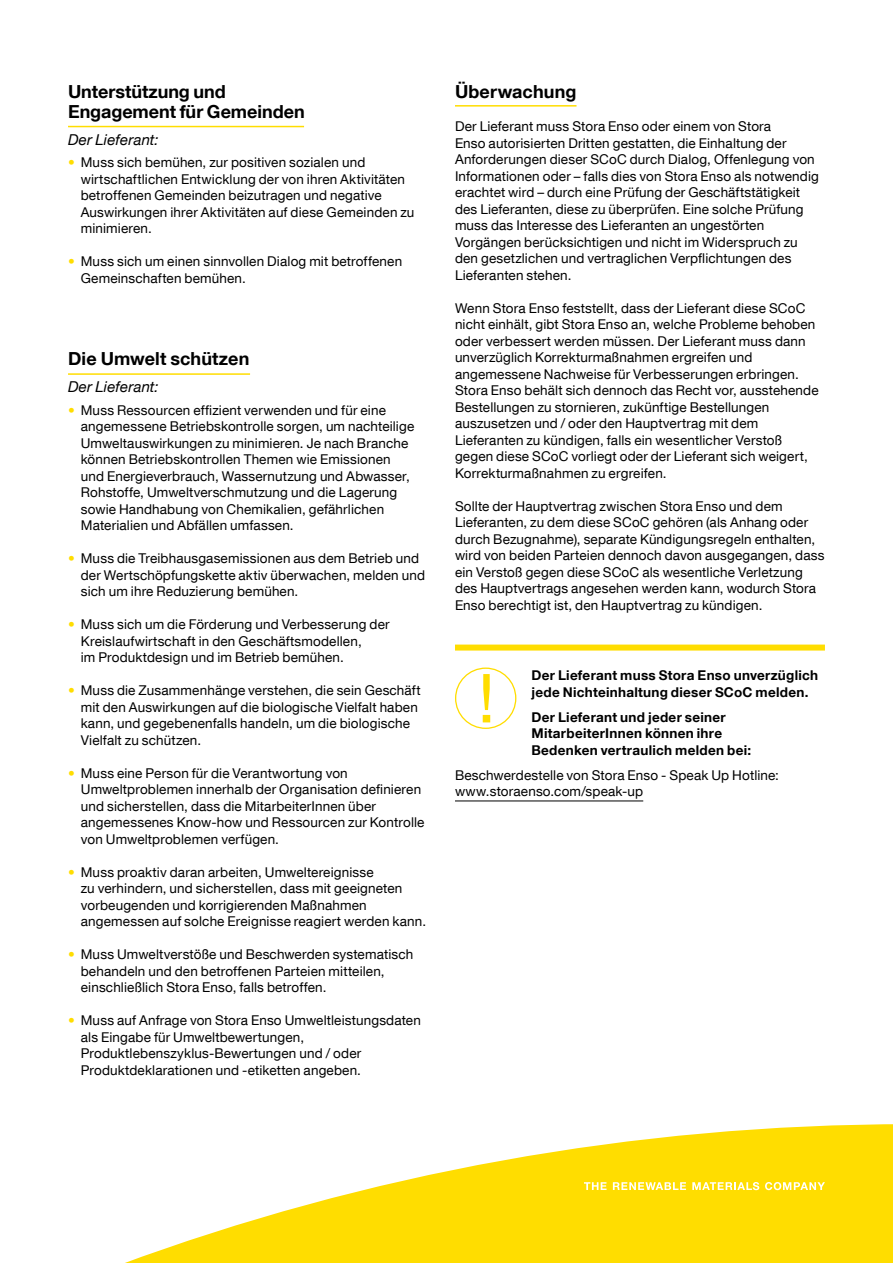
<style>
.page{position:relative;width:893px;height:1263px;background:#fff}
.page>*{position:absolute;margin:0;border:0;box-sizing:border-box;transform-origin:0 0}
.t1{font:700 18px/19.5px "Helvetica Neue LT Com";color:#000}
.t2{font:italic 15px "Helvetica Neue";letter-spacing:.01em;color:#000}
.t3{font:13.5px/16.5px "Helvetica Neue LT Com";letter-spacing:.01em;color:#000}
.t4{font:700 13.5px/16.5px "Helvetica Neue LT Com";letter-spacing:.02em;color:#000}
.s1{color:#fd0}
</style>
<div class="page">
<svg style="left:125px;top:1124px;width:768px;height:139px;fill:#fd0"></svg>
<svg style="left:584px;top:1182px;width:23px;height:8px"></svg>
<svg style="left:613px;top:1182px;width:73px;height:8px"></svg>
<svg style="left:692px;top:1182px;width:67px;height:8px"></svg>
<svg style="left:765px;top:1182px;width:60px;height:8px"></svg>
<svg style="left:483px;top:674px;width:7px;height:48px"></svg>
<div style="left:455px;top:667px;width:61px;height:62px;border:1px solid #fd0;border-radius:50%"></div>
<div style="left:455px;top:644px;width:370px;height:6px;background:#fd0"></div>
<hr style="left:68px;top:126px;width:236px;height:1px;background:#fd0">
<hr style="left:68px;top:373px;width:182px;height:2px;background:#fd0">
<hr style="left:455px;top:801px;width:188px;height:1px;background:#000">
<hr style="left:455px;top:105px;width:121px;height:2px;background:#fd0">
<h1 class="t1" style="left:68px;top:81px;width:238px">Unterstützung und<br>Engagement für Gemeinden</h1>
<p class="t2" style="left:68px;top:128px;width:92px">Der Lieferant:</p>
<p class="t3" style="left:81px;top:154px;width:335px;text-indent:-13px"><span class="s1">•</span> Muss sich bemühen, zur positiven sozialen und wirtschaftlichen Entwicklung der von ihren Aktivitäten betroffenen Gemeinden beizutragen und negative Auswirkungen ihrer Aktivitäten auf diese Gemeinden zu minimieren.</p>
<p class="t3" style="left:81px;top:253px;width:323px;text-indent:-13px"><span class="s1">•</span> Muss sich um einen sinnvollen Dialog mit betroffenen<br>Gemeinschaften bemühen.</p>
<h1 class="t1" style="left:68px;top:348px;width:183px">Die Umwelt schützen</h1>
<p class="t2" style="left:68px;top:376px;width:92px">Der Lieferant:</p>
<p class="t3" style="left:81px;top:401px;width:335px;text-indent:-13px"><span class="s1">•</span> Muss Ressourcen effizient verwenden und für eine angemessene Betriebskontrolle sorgen, um nachteilige Umweltauswirkungen zu minimieren. Je nach Branche können Betriebskontrollen Themen wie Emissionen und Energieverbrauch, Wassernutzung und Abwasser, Rohstoffe, Umweltverschmutzung und die Lagerung sowie Handhabung von Chemikalien, gefährlichen Materialien und Abfällen umfassen.</p>
<p class="t3" style="left:81px;top:550px;width:346px;text-indent:-13px"><span class="s1">•</span> Muss die Treibhausgasemissionen aus dem Betrieb und der Wertschöpfungskette aktiv überwachen, melden und sich um ihre Reduzierung bemühen.</p>
<p class="t3" style="left:81px;top:616px;width:310px;text-indent:-13px"><span class="s1">•</span> Muss sich um die Förderung und Verbesserung der<br>Kreislaufwirtschaft in den Geschäftsmodellen,<br>im Produktdesign und im Betrieb bemühen.</p>
<p class="t3" style="left:81px;top:682px;width:341px;text-indent:-13px"><span class="s1">•</span> Muss die Zusammenhänge verstehen, die sein Geschäft mit den Auswirkungen auf die biologische Vielfalt haben kann, und gegebenenfalls handeln, um die biologische Vielfalt zu schützen.</p>
<p class="t3" style="left:81px;top:764px;width:345px;text-indent:-13px"><span class="s1">•</span> Muss eine Person für die Verantwortung von Umweltproblemen innerhalb der Organisation definieren und sicherstellen, dass die MitarbeiterInnen über angemessenes Know-how und Ressourcen zur Kontrolle von Umweltproblemen verfügen.</p>
<p class="t3" style="left:81px;top:863px;width:347px;text-indent:-13px"><span class="s1">•</span> Muss proaktiv daran arbeiten, Umweltereignisse<br>zu verhindern, und sicherstellen, dass mit geeigneten vorbeugenden und korrigierenden Maßnahmen angemessen auf solche Ereignisse reagiert werden kann.</p>
<p class="t3" style="left:81px;top:946px;width:334px;text-indent:-13px"><span class="s1">•</span> Muss Umweltverstöße und Beschwerden systematisch behandeln und den betroffenen Parteien mitteilen, einschließlich Stora Enso, falls betroffen.</p>
<p class="t3" style="left:81px;top:1012px;width:342px;text-indent:-13px"><span class="s1">•</span> Muss auf Anfrage von Stora Enso Umweltleistungsdaten als Eingabe für Umweltbewertungen, Produktlebenszyklus-Bewertungen und / oder Produktdeklarationen und -etiketten angeben.</p>
<h1 class="t1" style="left:455px;top:82px;width:123px">Überwachung</h1>
<p class="t3" style="left:455px;top:118px;width:365px">Der Lieferant muss Stora Enso oder einem von Stora<br>Enso autorisierten Dritten gestatten, die Einhaltung der Anforderungen dieser SCoC durch Dialog, Offenlegung von Informationen oder – falls dies von Stora Enso als notwendig erachtet wird – durch eine Prüfung der Geschäftstätigkeit des Lieferanten, diese zu überprüfen. Eine solche Prüfung muss das Interesse des Lieferanten an ungestörten Vorgängen berücksichtigen und nicht im Widerspruch zu den gesetzlichen und vertraglichen Verpflichtungen des Lieferanten stehen.</p>
<p class="t3" style="left:455px;top:299px;width:365px">Wenn Stora Enso feststellt, dass der Lieferant diese SCoC nicht einhält, gibt Stora Enso an, welche Probleme behoben oder verbessert werden müssen. Der Lieferant muss dann unverzüglich Korrekturmaßnahmen ergreifen und angemessene Nachweise für Verbesserungen erbringen.<br>Stora Enso behält sich dennoch das Recht vor, ausstehende Bestellungen zu stornieren, zukünftige Bestellungen auszusetzen und / oder den Hauptvertrag mit dem Lieferanten zu kündigen, falls ein wesentlicher Verstoß gegen diese SCoC vorliegt oder der Lieferant sich weigert, Korrekturmaßnahmen zu ergreifen.</p>
<p class="t3" style="left:455px;top:497px;width:371px">Sollte der Hauptvertrag zwischen Stora Enso und dem Lieferanten, zu dem diese SCoC gehören (als Anhang oder durch Bezugnahme), separate Kündigungsregeln enthalten, wird von beiden Parteien dennoch davon ausgegangen, dass ein Verstoß gegen diese SCoC als wesentliche Verletzung des Hauptvertrags angesehen werden kann, wodurch Stora Enso berechtigt ist, den Hauptvertrag zu kündigen.</p>
<p class="t4" style="left:531px;top:667px;width:288px">Der Lieferant muss Stora Enso unverzüglich jede Nichteinhaltung dieser SCoC melden.</p>
<p class="t4" style="left:531px;top:708px;width:221px">Der Lieferant und jeder seiner<br>MitarbeiterInnen können ihre<br>Bedenken vertraulich melden bei:</p>
<p class="t3" style="left:455px;top:766px;width:325px">Beschwerdestelle von Stora Enso - Speak Up Hotline: www.storaenso.com/speak-up</p>
</div>
